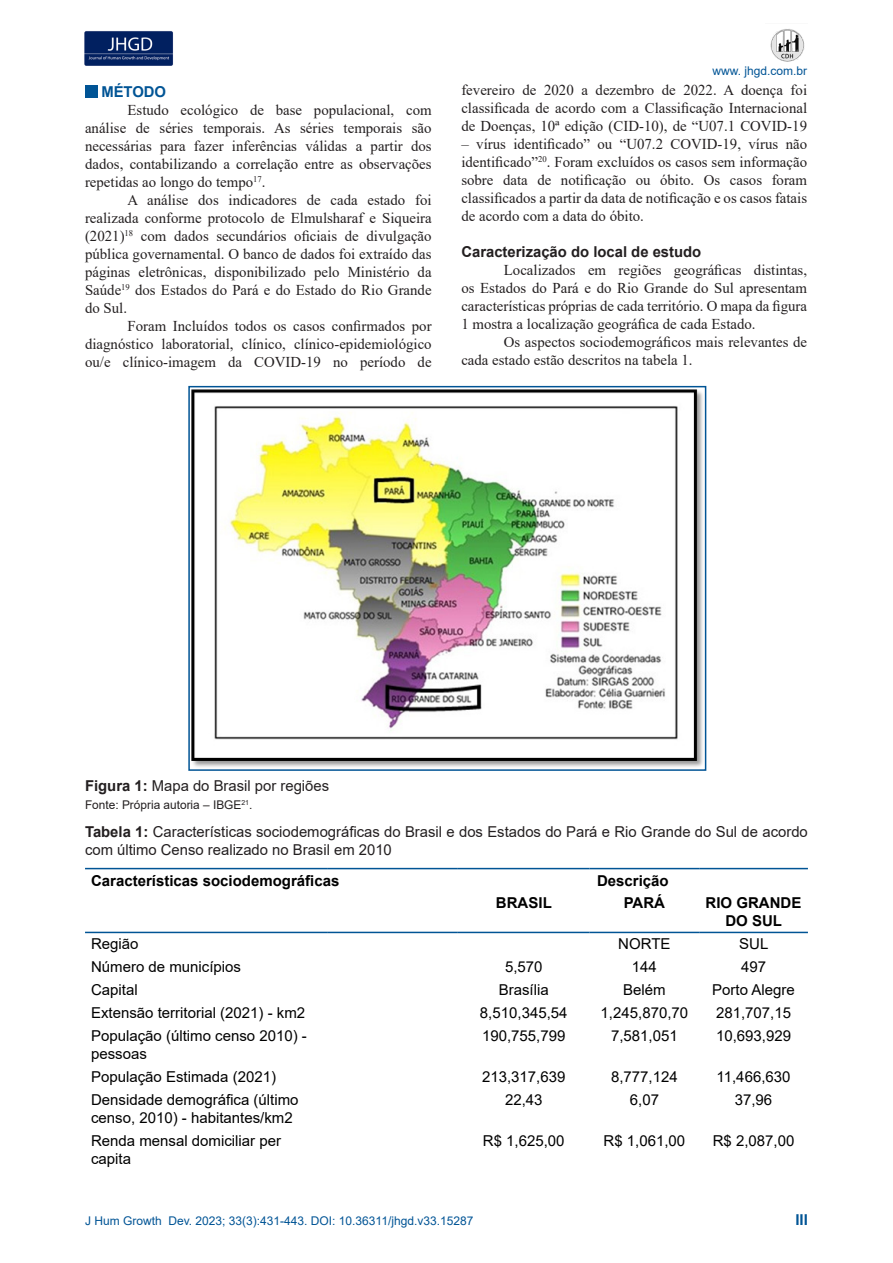
<style>
.page{position:relative;width:893px;height:1263px;background:#fff}
.page>*{position:absolute;margin:0;border:0;box-sizing:border-box;transform-origin:0 0}
.t1{font:15px/18px "Times New Roman";color:#231f20;text-align:justify}
.t2{font:15px/18px "Arial";color:#000}
.t3{font:15px/18px "Arial";color:#231f20}
.t4{font:700 15px/18px "Arial";color:#000;text-align:center}
.t5{font:700 15px "Arial";color:#231f20}
.t6{font:700 15px "Arial";color:#005495}
.t7{font:12px "Arial";color:#005495}
.t8{font:12px "Arial";color:#231f20}
.s1{font-weight:700}
</style>
<div class="page">
<img style="left:84px;top:31px;width:89px;height:35px">
<img style="left:770px;top:29px;width:35px;height:33px">
<div style="left:85px;top:85px;width:12px;height:12px;background:#005495"></div>
<img style="left:191px;top:389px;width:512px;height:378px">
<div style="left:188px;top:386px;width:518px;height:385px;border:2px solid #005495"></div>
<hr style="left:85px;top:868px;width:242px;height:1px;background:#005495">
<hr style="left:327px;top:868px;width:131px;height:1px;background:#005495">
<hr style="left:458px;top:868px;width:132px;height:1px;background:#005495">
<hr style="left:590px;top:868px;width:109px;height:1px;background:#005495">
<hr style="left:699px;top:868px;width:109px;height:1px;background:#005495">
<hr style="left:85px;top:932px;width:242px;height:1px;background:#005495">
<hr style="left:327px;top:932px;width:131px;height:1px;background:#005495">
<hr style="left:458px;top:932px;width:132px;height:1px;background:#005495">
<hr style="left:590px;top:932px;width:109px;height:1px;background:#005495">
<hr style="left:699px;top:932px;width:109px;height:1px;background:#005495">
<p class="t6" style="left:101px;top:81px;width:66px">MÉTODO</p>
<p class="t1" style="left:85px;top:101px;width:348px;text-indent:43px">Estudo ecológico de base populacional, com análise de séries temporais. As séries temporais são necessárias para fazer inferências válidas a partir dos dados, contabilizando a correlação entre as observações repetidas ao longo do tempo<sup>17</sup>.</p>
<p class="t1" style="left:85px;top:191px;width:348px;text-indent:43px">A análise dos indicadores de cada estado foi realizada conforme protocolo de Elmulsharaf e Siqueira (2021)<sup>18</sup> com dados secundários oficiais de divulgação pública governamental. O banco de dados foi extraído das páginas eletrônicas, disponibilizado pelo Ministério da Saúde<sup>19</sup> dos Estados do Pará e do Estado do Rio Grande do Sul.</p>
<p class="t1" style="left:85px;top:317px;width:348px;text-indent:43px">Foram Incluídos todos os casos confirmados por diagnóstico laboratorial, clínico, clínico-epidemiológico ou/e clínico-imagem da COVID-19 no período de</p>
<p class="t7" style="left:712px;top:62px;width:96px">www. jhgd.com.br</p>
<p class="t1" style="left:461px;top:81px;width:347px">fevereiro de 2020 a dezembro de 2022. A doença foi classificada de acordo com a Classificação Internacional de Doenças, 10ª edição (CID-10), de “U07.1 COVID-19</p>
<p class="t1" style="left:461px;top:135px;width:347px">– vírus identificado” ou “U07.2 COVID-19, vírus não identificado”<sup>20</sup>. Foram excluídos os casos sem informação sobre data de notificação ou óbito. Os casos foram classificados a partir da data de notificação e os casos fatais de acordo com a data do óbito.</p>
<p class="t5" style="left:461px;top:242px;width:241px">Caracterização do local de estudo</p>
<p class="t1" style="left:461px;top:261px;width:347px;text-indent:43px">Localizados em regiões geográficas distintas, os Estados do Pará e do Rio Grande do Sul apresentam características próprias de cada território. O mapa da figura 1 mostra a localização geográfica de cada Estado.</p>
<p class="t1" style="left:461px;top:333px;width:347px;text-indent:43px">Os aspectos sociodemográficos mais relevantes de cada estado estão descritos na tabela 1.</p>
<p class="t3" style="left:85px;top:777px;width:246px"><span class="s1">Figura 1:</span> Mapa do Brasil por regiões</p>
<p class="t8" style="left:85px;top:797px;width:169px">Fonte: Própria autoria – IBGE<sup>21</sup>.</p>
<p class="t3" style="left:85px;top:822px;width:724px"><span class="s1">Tabela 1:</span> Características sociodemográficas do Brasil e dos Estados do Pará e Rio Grande do Sul de acordo com último Censo realizado no Brasil em 2010</p>
<p class="t4" style="left:91px;top:871px;width:250px">Características sociodemográficas</p>
<p class="t4" style="left:597px;top:871px;width:73px">Descrição</p>
<p class="t4" style="left:496px;top:894px;width:57px">BRASIL</p>
<p class="t4" style="left:624px;top:894px;width:43px">PARÁ</p>
<p class="t4" style="left:706px;top:894px;width:97px">RIO GRANDE<br>DO SUL</p>
<p class="t2" style="left:91px;top:935px;width:49px">Região</p>
<p class="t2" style="left:618px;top:935px;width:54px">NORTE</p>
<p class="t2" style="left:739px;top:935px;width:31px">SUL</p>
<p class="t2" style="left:91px;top:958px;width:152px">Número de municípios</p>
<p class="t2" style="left:505px;top:958px;width:39px">5,570</p>
<p class="t2" style="left:632px;top:958px;width:27px">144</p>
<p class="t2" style="left:741px;top:958px;width:27px">497</p>
<p class="t2" style="left:91px;top:981px;width:48px">Capital</p>
<p class="t2" style="left:499px;top:981px;width:52px">Brasília</p>
<p class="t2" style="left:623px;top:981px;width:44px">Belém</p>
<p class="t2" style="left:712px;top:981px;width:84px">Porto Alegre</p>
<p class="t2" style="left:91px;top:1004px;width:216px">Extensão territorial (2021) - km2</p>
<p class="t2" style="left:480px;top:1004px;width:89px">8,510,345,54</p>
<p class="t2" style="left:601px;top:1004px;width:89px">1,245,870,70</p>
<p class="t2" style="left:716px;top:1004px;width:77px">281,707,15</p>
<p class="t2" style="left:91px;top:1027px;width:217px">População (último censo 2010) - pessoas</p>
<p class="t2" style="left:482px;top:1027px;width:85px">190,755,799</p>
<p class="t2" style="left:611px;top:1027px;width:68px">7,581,051</p>
<p class="t2" style="left:716px;top:1027px;width:77px">10,693,929</p>
<p class="t2" style="left:91px;top:1067px;width:187px">População Estimada (2021)</p>
<p class="t2" style="left:482px;top:1067px;width:85px">213,317,639</p>
<p class="t2" style="left:611px;top:1067px;width:68px">8,777,124</p>
<p class="t2" style="left:717px;top:1067px;width:75px">11,466,630</p>
<p class="t2" style="left:91px;top:1090px;width:209px">Densidade demográfica (último censo, 2010) - habitantes/km2</p>
<p class="t2" style="left:505px;top:1090px;width:39px">22,43</p>
<p class="t2" style="left:630px;top:1090px;width:31px">6,07</p>
<p class="t2" style="left:735px;top:1090px;width:39px">37,96</p>
<p class="t2" style="left:91px;top:1131px;width:192px">Renda mensal domiciliar per capita</p>
<p class="t2" style="left:483px;top:1131px;width:83px">R$ 1,625,00</p>
<p class="t2" style="left:604px;top:1131px;width:83px">R$ 1,061,00</p>
<p class="t2" style="left:713px;top:1131px;width:83px">R$ 2,087,00</p>
<p class="t7" style="left:85px;top:1212px;width:390px">J Hum Growth Dev. 2023; 33(3):431-443. DOI: 10.36311/jhgd.v33.15287</p>
<p class="t6" style="left:795px;top:1209px;width:14px">III</p>
</div>
